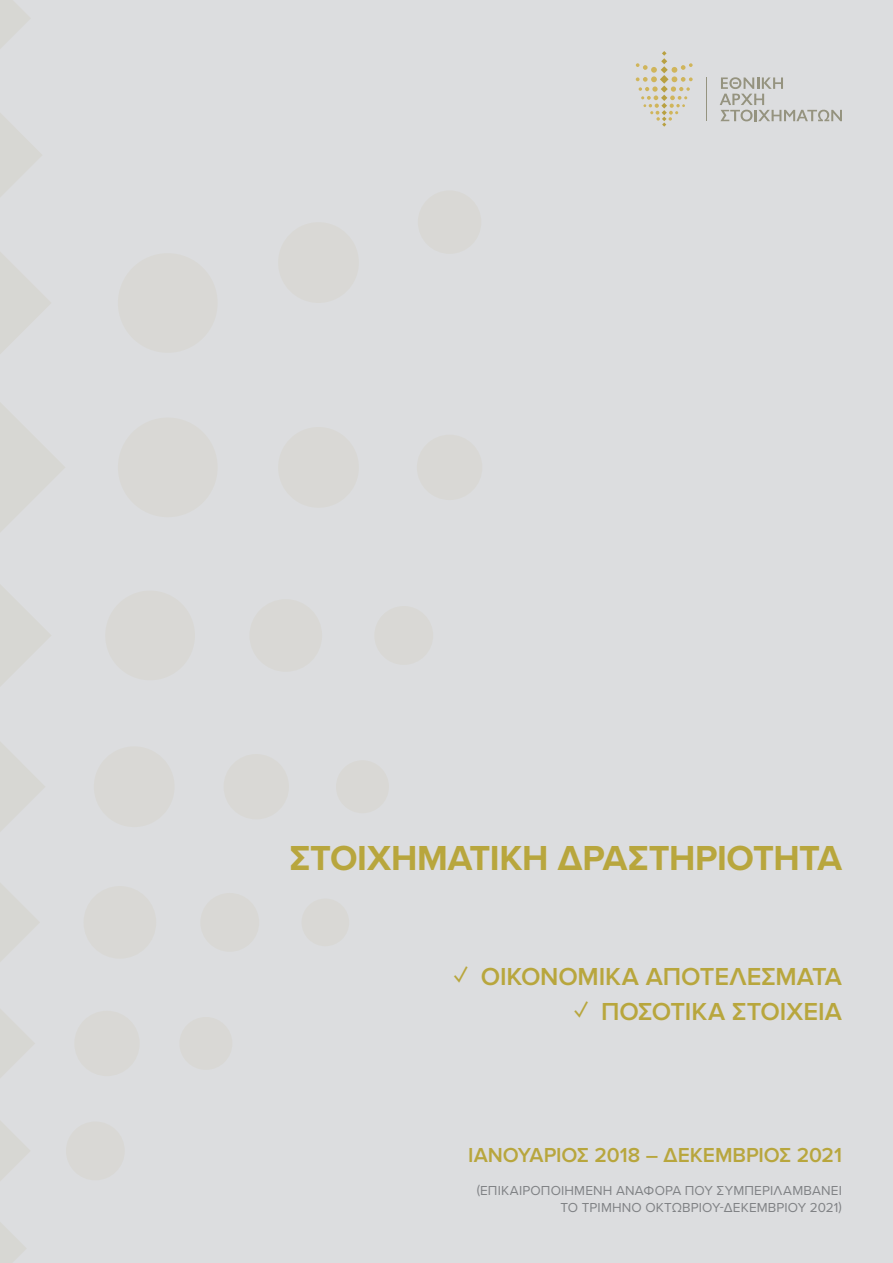
<style>
.page{position:relative;width:893px;height:1263px;background:#dcdddf}
.page>*{position:absolute;margin:0;border:0;box-sizing:border-box;transform-origin:0 0}
.t1{font:700 36px "Proxima Nova";letter-spacing:-.015em;color:#b8a63d}
.t2{font:600 25.5px "Proxima Nova";letter-spacing:-.01em;color:#b8a63d}
.t3{font:600 21px "Proxima Nova";letter-spacing:-.005em;color:#b8a63d}
.t4{font:13.5px/16.5px "Proxima Nova";letter-spacing:.01em;color:#808285;text-align:right}
</style>
<div class="page">
<svg style="left:636px;top:51px;width:57px;height:76px"></svg>
<svg style="left:720px;top:77px;width:122px;height:44px"></svg>
<hr style="left:706px;top:77px;width:1px;height:44px;background:#95937f">
<div style="left:118px;top:253px;width:100px;height:100px;background:#d9d8d5;border-radius:50%"></div>
<div style="left:278px;top:222px;width:81px;height:81px;background:#d9d8d5;border-radius:50%"></div>
<div style="left:418px;top:190px;width:63px;height:64px;background:#d9d8d5;border-radius:50%"></div>
<div style="left:118px;top:417px;width:100px;height:100px;background:#d9d8d5;border-radius:50%"></div>
<div style="left:278px;top:427px;width:81px;height:81px;background:#d9d8d5;border-radius:50%"></div>
<div style="left:417px;top:435px;width:65px;height:65px;background:#d9d8d5;border-radius:50%"></div>
<div style="left:105px;top:590px;width:90px;height:90px;background:#d9d8d5;border-radius:50%"></div>
<div style="left:249px;top:599px;width:73px;height:73px;background:#d9d8d5;border-radius:50%"></div>
<div style="left:374px;top:606px;width:59px;height:59px;background:#d9d8d5;border-radius:50%"></div>
<div style="left:94px;top:746px;width:81px;height:81px;background:#d9d8d5;border-radius:50%"></div>
<div style="left:224px;top:754px;width:65px;height:65px;background:#d9d8d5;border-radius:50%"></div>
<div style="left:336px;top:760px;width:53px;height:53px;background:#d9d8d5;border-radius:50%"></div>
<div style="left:84px;top:886px;width:72px;height:73px;background:#d9d8d5;border-radius:50%"></div>
<div style="left:200px;top:893px;width:59px;height:59px;background:#d9d8d5;border-radius:50%"></div>
<div style="left:301px;top:898px;width:48px;height:48px;background:#d9d8d5;border-radius:50%"></div>
<div style="left:74px;top:1011px;width:66px;height:65px;background:#d9d8d5;border-radius:50%"></div>
<div style="left:66px;top:1121px;width:59px;height:59px;background:#d9d8d5;border-radius:50%"></div>
<div style="left:179px;top:1017px;width:53px;height:53px;background:#d9d8d5;border-radius:50%"></div>
<svg style="left:0;top:0;width:30px;height:48px"></svg>
<svg style="left:0;top:113px;width:42px;height:84px"></svg>
<svg style="left:0;top:252px;width:51px;height:102px"></svg>
<svg style="left:0;top:585px;width:51px;height:101px"></svg>
<svg style="left:0;top:742px;width:45px;height:89px"></svg>
<svg style="left:0;top:883px;width:39px;height:78px"></svg>
<svg style="left:0;top:1009px;width:35px;height:69px"></svg>
<svg style="left:0;top:1121px;width:30px;height:60px"></svg>
<svg style="left:0;top:1223px;width:26px;height:40px"></svg>
<svg style="left:0;top:403px;width:65px;height:129px"></svg>
<p class="t1" style="left:289px;top:831px;width:554px">ΣΤΟΙΧΗΜΑΤΙΚΗ ΔΡΑΣΤΗΡΙΟΤΗΤΑ</p>
<p class="t2" style="left:454px;top:962px;width:389px">✓ ΟΙΚΟΝΟΜΙΚΑ ΑΠΟΤΕΛΕΣΜΑΤΑ</p>
<p class="t2" style="left:575px;top:997px;width:269px">✓ ΠΟΣΟΤΙΚΑ ΣΤΟΙΧΕΙΑ</p>
<p class="t3" style="left:468px;top:1143px;width:375px">ΙΑΝΟΥΑΡΙΟΣ 2018 – ΔΕΚΕΜΒΡΙΟΣ 2021</p>
<p class="t4" style="left:477px;top:1182px;width:367px">(ΕΠΙΚΑΙΡΟΠΟΙΗΜΕΝΗ ΑΝΑΦΟΡΑ ΠΟΥ ΣΥΜΠΕΡΙΛΑΜΒΑΝΕΙ<br>ΤΟ ΤΡΙΜΗΝΟ ΟΚΤΩΒΡΙΟΥ-ΔΕΚΕΜΒΡΙΟΥ 2021)</p>
</div>
